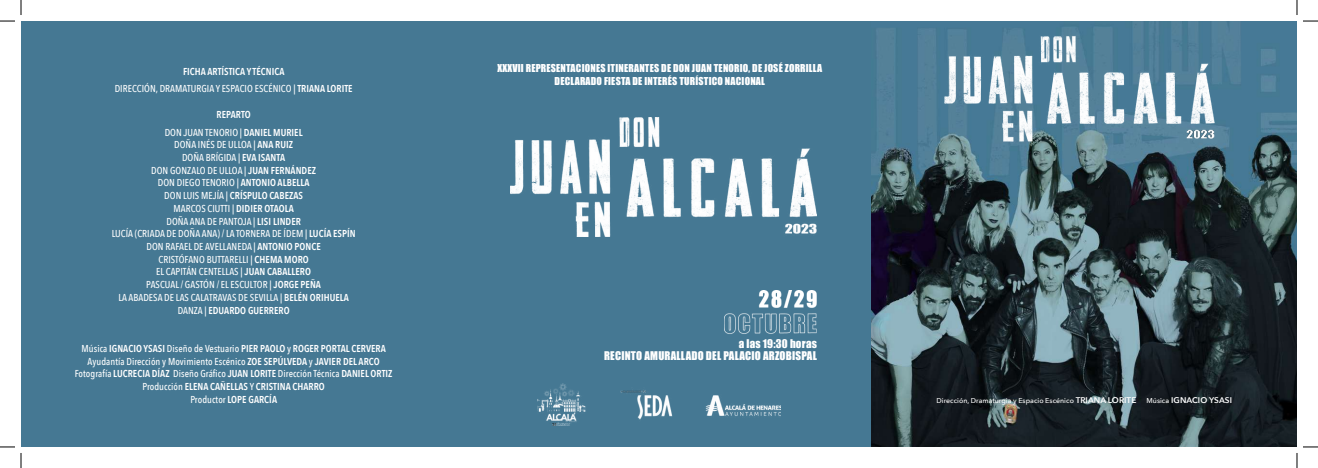
<style>
.page{position:relative;width:1318px;height:468px;background:#fff}
.page>*{position:absolute;margin:0;border:0;box-sizing:border-box;transform-origin:0 0}
.t1{font:11px/12.5px "Impact";letter-spacing:.02em;color:#fff;text-align:right}
.t2{font:500 10px/12.7px "Avenir Next Condensed";letter-spacing:.005em;color:#fff;text-align:center}
.t3{font:600 10px/12.7px "Avenir Next Condensed";letter-spacing:.005em;color:#fff;text-align:center}
.t4{font:10px/12.5px "Impact";letter-spacing:.02em;color:#fff;text-align:center}
.t5{font:500 7px "Avenir Next";letter-spacing:.005em;color:#fff}
.s1{font-weight:600}
.s2{font-weight:500}
.s3{font-weight:600;font-size:8.2px}
</style>
<div class="page">
<div style="left:446px;top:21px;width:425px;height:425px;background:#457893"></div>
<div style="left:21px;top:21px;width:425px;height:425px;background:#457893"></div>
<img style="left:871px;top:21px;width:426px;height:425px">
<img style="left:897px;top:28px;width:384px;height:145px">
<img style="left:537px;top:383px;width:244px;height:42px">
<img style="left:510px;top:117px;width:307px;height:120px">
<img style="left:724px;top:290px;width:93px;height:44px">
<svg style="left:1303px;top:20px;width:15px;height:2px"></svg>
<svg style="left:1303px;top:446px;width:15px;height:1px"></svg>
<svg style="left:0;top:0;width:22px;height:22px"></svg>
<svg style="left:0;top:446px;width:22px;height:21px"></svg>
<svg style="left:1296px;top:0;width:1px;height:15px"></svg>
<svg style="left:1296px;top:453px;width:1px;height:14px"></svg>
<p class="t2" style="left:115px;top:62px;width:239px;line-height:17.7px"><span class="s1">FICHA ARTÍSTICA Y TÉCNICA<br></span>DIRECCIÓN, DRAMATURGIA Y ESPACIO ESCÉNICO | <span class="s1">TRIANA LORITE</span></p>
<p class="t3" style="left:165px;top:105px;width:139px;line-height:17.7px">REPARTO<br><span class="s2">DON JUAN TENORIO |</span> DANIEL MURIEL</p>
<p class="t2" style="left:112px;top:138px;width:245px">DOÑA INÉS DE ULLOA | <span class="s1">ANA RUIZ<br></span>DOÑA BRÍGIDA | <span class="s1">EVA ISANTA<br></span>DON GONZALO DE ULLOA | <span class="s1">JUAN FERNÁNDEZ<br></span>DON DIEGO TENORIO | <span class="s1">ANTONIO ALBELLA<br></span>DON LUIS MEJÍA | <span class="s1">CRÍSPULO CABEZAS<br></span>MARCOS CIUTTI | <span class="s1">DIDIER OTAOLA<br></span>DOÑA ANA DE PANTOJA | <span class="s1">LISI LINDER<br></span>LUCÍA (CRIADA DE DOÑA ANA) / LA TORNERA DE ÍDEM | <span class="s1">LUCÍA ESPÍN </span>DON RAFAEL DE AVELLANEDA | <span class="s1">ANTONIO PONCE<br></span>CRISTÓFANO BUTTARELLI | <span class="s1">CHEMA MORO<br></span>EL CAPITÁN CENTELLAS | <span class="s1">JUAN CABALLERO<br></span>PASCUAL / GASTÓN / EL ESCULTOR | <span class="s1">JORGE PEÑA<br></span>LA ABADESA DE LAS CALATRAVAS DE SEVILLA | <span class="s1">BELÉN ORIHUELA </span>DANZA | <span class="s1">EDUARDO GUERRERO</span></p>
<p class="t3" style="left:75px;top:341px;width:319px"><span class="s2">Música</span> IGNACIO YSASI <span class="s2">Diseño de Vestuario</span> PIER PAOLO <span class="s2">y</span> ROGER PORTAL CERVERA <span class="s2">Ayudantía Dirección y Movimiento Escénico</span> ZOE SEPÚLVEDA <span class="s2">y</span> JAVIER DEL ARCO <span class="s2">Fotografía</span> LUCRECIA DÍAZ <span class="s2">Diseño Gráfico</span> JUAN LORITE <span class="s2">Dirección Técnica</span> DANIEL ORTIZ <span class="s2">Producción</span> ELENA CAÑELLAS <span class="s2">Y</span> CRISTINA CHARRO<br><span class="s2">Productor</span> LOPE GARCÍA</p>
<p class="t4" style="left:497px;top:62px;width:326px">XXXVII REPRESENTACIONES ITINERANTES DE DON JUAN TENORIO, DE JOSÉ ZORRILLA<br>DECLARADO FIESTA DE INTERÉS TURÍSTICO NACIONAL</p>
<p class="t1" style="left:604px;top:336px;width:214px">a las 19:30 horas<br>RECINTO AMURALLADO DEL PALACIO ARZOBISPAL</p>
<p class="t5" style="left:936px;top:394px;width:297px">Dirección, Dramaturgia y Espacio Escénico <span class="s3">TRIANA LORITE</span> Música <span class="s3">IGNACIO YSASI</span></p>
</div>
